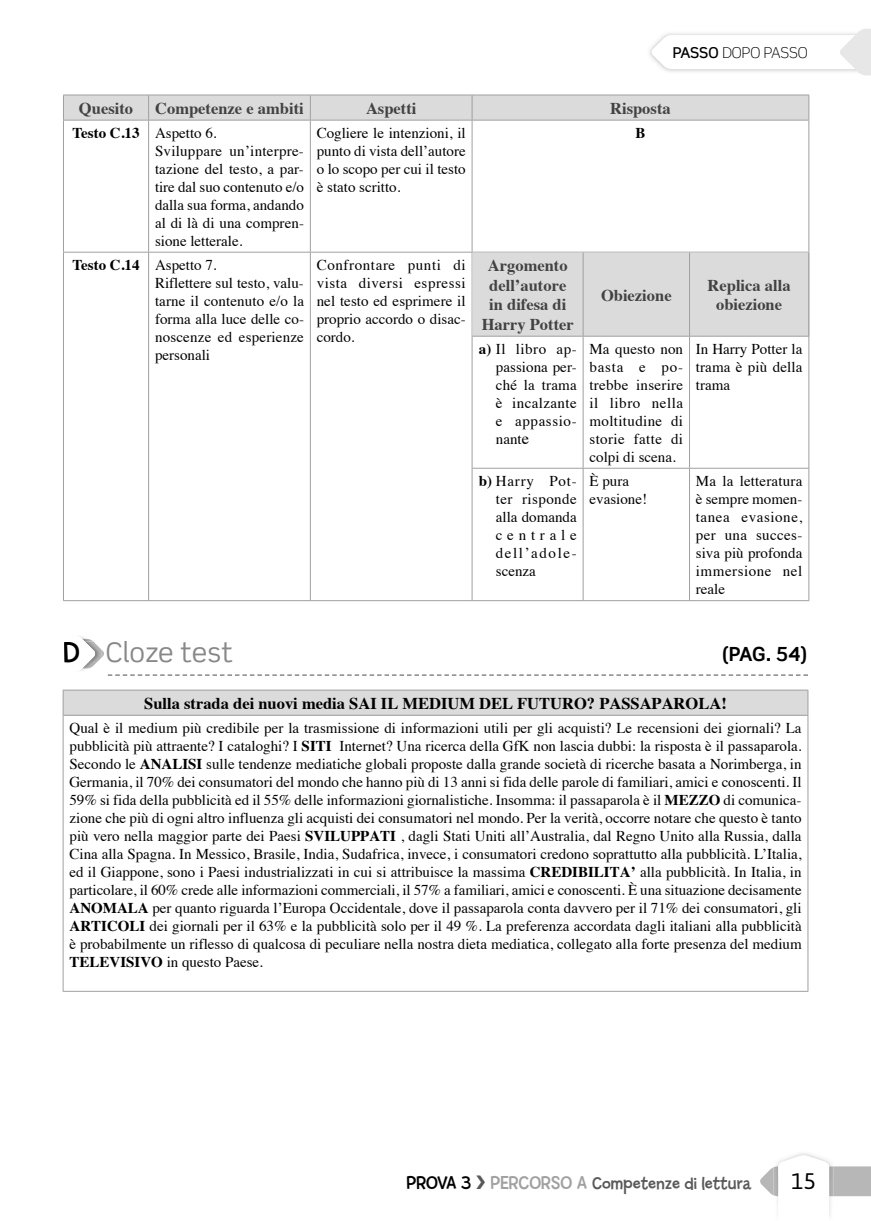
<style>
.page{position:relative;width:871px;height:1221px;background:#fff}
.page>*{position:absolute;margin:0;border:0;box-sizing:border-box;transform-origin:0 0}
.t1{font:30px "Billy";color:#000}
.t2{font:27px "Scene Std";color:#888}
.t3{font:22.5px "Asap";color:#000}
.t4{font:700 19.5px "Scene Std";color:#000}
.t5{font:18px "Billy";color:#595959}
.t6{font:700 16.5px/19.5px "Times";color:#424242;text-align:center}
.t7{font:700 16.5px "Times";color:#000}
.t8{font:15px/18px "Times";color:#000;text-align:justify}
.t9{font:300 15px "Scene Std";color:#000}
.t10{font:700 15px "Times";color:#000}
.s1{font-weight:500}
.s2{font-weight:700}
.s3{font-size:16.5px}
.s4{font-size:19.5px;color:#000}
.s5{font-size:19.5px;color:#a0a0a0}
</style>
<div class="page">
<svg style="left:649px;top:29px;width:221px;height:46px"></svg>
<svg style="left:760px;top:1154px;width:110px;height:63px"></svg>
<hr style="left:148px;top:120px;width:1px;height:132px;background:#a0a0a0">
<hr style="left:310px;top:120px;width:1px;height:132px;background:#a0a0a0">
<hr style="left:471px;top:120px;width:1px;height:132px;background:#a0a0a0">
<hr style="left:63px;top:252px;width:247px;height:1px;background:#a0a0a0">
<hr style="left:148px;top:252px;width:1px;height:348px;background:#a0a0a0">
<hr style="left:310px;top:252px;width:162px;height:1px;background:#a0a0a0">
<hr style="left:310px;top:252px;width:1px;height:348px;background:#a0a0a0">
<hr style="left:471px;top:252px;width:1px;height:348px;background:#a0a0a0">
<hr style="left:63px;top:120px;width:1px;height:132px;background:#a0a0a0">
<hr style="left:808px;top:120px;width:1px;height:132px;background:#a0a0a0">
<hr style="left:63px;top:252px;width:1px;height:348px;background:#a0a0a0">
<hr style="left:808px;top:252px;width:1px;height:348px;background:#a0a0a0">
<hr style="left:63px;top:600px;width:745px;height:1px;background:#a0a0a0">
<svg style="left:63px;top:95px;width:746px;height:25px;background:#d8d8d8"></svg>
<hr style="left:63px;top:120px;width:745px;height:1px;background:#a0a0a0">
<div style="left:472px;top:252px;width:336px;height:84px;background:#dbdbdb"></div>
<hr style="left:582px;top:252px;width:1px;height:84px;background:#a0a0a0">
<hr style="left:688px;top:252px;width:1px;height:84px;background:#a0a0a0">
<hr style="left:582px;top:336px;width:1px;height:132px;background:#a0a0a0">
<hr style="left:688px;top:336px;width:1px;height:132px;background:#a0a0a0">
<hr style="left:472px;top:468px;width:217px;height:1px;background:#a0a0a0">
<hr style="left:582px;top:468px;width:1px;height:132px;background:#a0a0a0">
<hr style="left:689px;top:468px;width:119px;height:1px;background:#a0a0a0">
<hr style="left:688px;top:468px;width:1px;height:132px;background:#a0a0a0">
<hr style="left:472px;top:336px;width:336px;height:1px;background:#a0a0a0">
<div style="left:63px;top:690px;width:744px;height:25px;background:#dbdbdb"></div>
<hr style="left:63px;top:715px;width:1px;height:276px;background:#a0a0a0">
<hr style="left:807px;top:715px;width:1px;height:276px;background:#a0a0a0">
<hr style="left:63px;top:991px;width:745px;height:1px;background:#a0a0a0">
<hr style="left:63px;top:690px;width:745px;height:1px;background:#a0a0a0">
<svg style="left:63px;top:690px;width:1px;height:25px"></svg>
<svg style="left:807px;top:690px;width:1px;height:25px"></svg>
<hr style="left:63px;top:715px;width:745px;height:1px;background:#a0a0a0">
<svg style="left:79px;top:636px;width:728px;height:40px"></svg>
<p class="t9" style="left:672px;top:46px;width:136px"><span class="s1">PASSO</span> DOPO PASSO</p>
<p class="t6" style="left:79px;top:100px;width:56px">Quesito</p>
<p class="t6" style="left:155px;top:100px;width:150px">Competenze e ambiti</p>
<p class="t6" style="left:366px;top:100px;width:52px">Aspetti</p>
<p class="t6" style="left:610px;top:100px;width:62px">Risposta</p>
<p class="t8" style="left:155px;top:125px;width:150px;text-align:left;text-indent:-82px"><span class="s2">Testo C.13</span> Aspetto 6.<br>Sviluppare un’interpre&shy;tazione del testo, a par&shy;tire dal suo contenuto e/o dalla sua forma, andando al di là di una compren&shy;sione letterale.</p>
<p class="t8" style="left:316px;top:125px;width:150px">Cogliere le intenzioni, il punto di vista dell’autore o lo scopo per cui il testo è stato scritto.</p>
<p class="t10" style="left:635px;top:126px;width:12px">B</p>
<p class="t8" style="left:155px;top:257px;width:150px;text-align:left;text-indent:-82px"><span class="s2">Testo C.14</span> Aspetto 7.<br>Riflettere sul testo, valu&shy;tarne il contenuto e/o la forma alla luce delle co&shy;noscenze ed esperienze personali</p>
<p class="t8" style="left:316px;top:257px;width:150px">Confrontare punti di vista diversi espressi nel testo ed esprimere il proprio accordo o disac&shy;cordo.</p>
<p class="t6" style="left:481px;top:257px;width:94px">Argomento dell’autore in difesa di<br>Harry Potter</p>
<p class="t6" style="left:600px;top:287px;width:72px">Obiezione</p>
<p class="t6" style="left:707px;top:277px;width:84px">Replica alla obiezione</p>
<p class="t8" style="left:495px;top:341px;width:82px;text-indent:-17px"><span class="s2">a)</span> Il libro ap&shy;passiona per&shy;ché la trama è incalzante e appass io&shy;nant<span class="s3">e</span></p>
<p class="t8" style="left:589px;top:341px;width:95px">Ma questo non basta e po&shy;trebbe inserire il libro nella moltitudine di storie fatte di colpi di scena.</p>
<p class="t8" style="left:695px;top:341px;width:108px">In Harry Potter la trama è più della trama</p>
<p class="t8" style="left:495px;top:473px;width:82px;text-indent:-17px"><span class="s2">b)</span> Harry Pot&shy;ter risponde alla domanda centrale dell’adole&shy;scenza</p>
<p class="t8" style="left:589px;top:473px;width:59px">È pura evasione!</p>
<p class="t8" style="left:695px;top:473px;width:108px">Ma la letteratura è sempre momen&shy;tanea evasione, per una succes&shy;siva più profonda immersione nel reale</p>
<h2 class="t2" style="left:106px;top:641px;width:129px">Cloze test</h2>
<h3 class="t4" style="left:721px;top:646px;width:88px">(PAG. 54)</h3>
<p class="t7" style="left:144px;top:696px;width:584px">Sulla strada dei nuovi media SAI IL MEDIUM DEL FUTURO? PASSAPAROLA!</p>
<p class="t8" style="left:69px;top:720px;width:733px">Qual è il medium più credibile per la trasmissione di informazioni utili per gli acquisti? Le recensioni dei giornali? La pubblicità più attraente? I cataloghi? I <span class="s2">SITI</span> Internet? Una ricerca della GfK non lascia dubbi: la risposta è il passaparola.<br>Secondo le <span class="s2">ANALISI</span> sulle tendenze mediatiche globali proposte dalla grande società di ricerche basata a Norimberga, in Germania, il 70% dei consumatori del mondo che hanno più di 13 anni si fida delle parole di familiari, amici e conoscenti. Il 59% si fida della pubblicità ed il 55% delle informazioni giornalistiche. Insomma: il passaparola è il <span class="s2">MEZZO</span> di comunica&shy;zione che più di ogni altro influenza gli acquisti dei consumatori nel mondo. Per la verità, occorre notare che questo è tanto più vero nella maggior parte dei Paesi <span class="s2">SVILUPPATI</span> , dagli Stati Uniti all’Australia, dal Regno Unito alla Russia, dalla Cina alla Spagna. In Messico, Brasile, India, Sudafrica, invece, i consumatori credono soprattutto alla pubblicità. L’Italia, ed il Giappone, sono i Paesi industrializzati in cui si attribuisce la massima <span class="s2">CREDIBILITA’</span> alla pubblicità. In Italia, in particolare, il 60% crede alle informazioni commerciali, il 57% a familiari, amici e conoscenti. È una situazione decisamente <span class="s2">ANOMALA</span> per quanto riguarda l’Europa Occidentale, dove il passaparola conta davvero per il 71% dei consumatori, gli <span class="s2">ARTICOLI</span> dei giornali per il 63% e la pubblicità solo per il 49 %. La preferenza accordata dagli italiani alla pubblicità è probabilmente un riflesso di qualcosa di peculiare nella nostra dieta mediatica, collegato alla forte presenza del medium <span class="s2">TELEVISIVO</span> in questo Paese.</p>
<h1 class="t1" style="left:63px;top:643px;width:18px">D</h1>
<p class="t5" style="left:406px;top:1177px;width:346px"><span class="s4">PROVA 3</span> ❯ <span class="s5">PERCORSO A</span> Competenze di lettura</p>
<h3 class="t3" style="left:791px;top:1172px;width:26px">15</h3>
</div>
